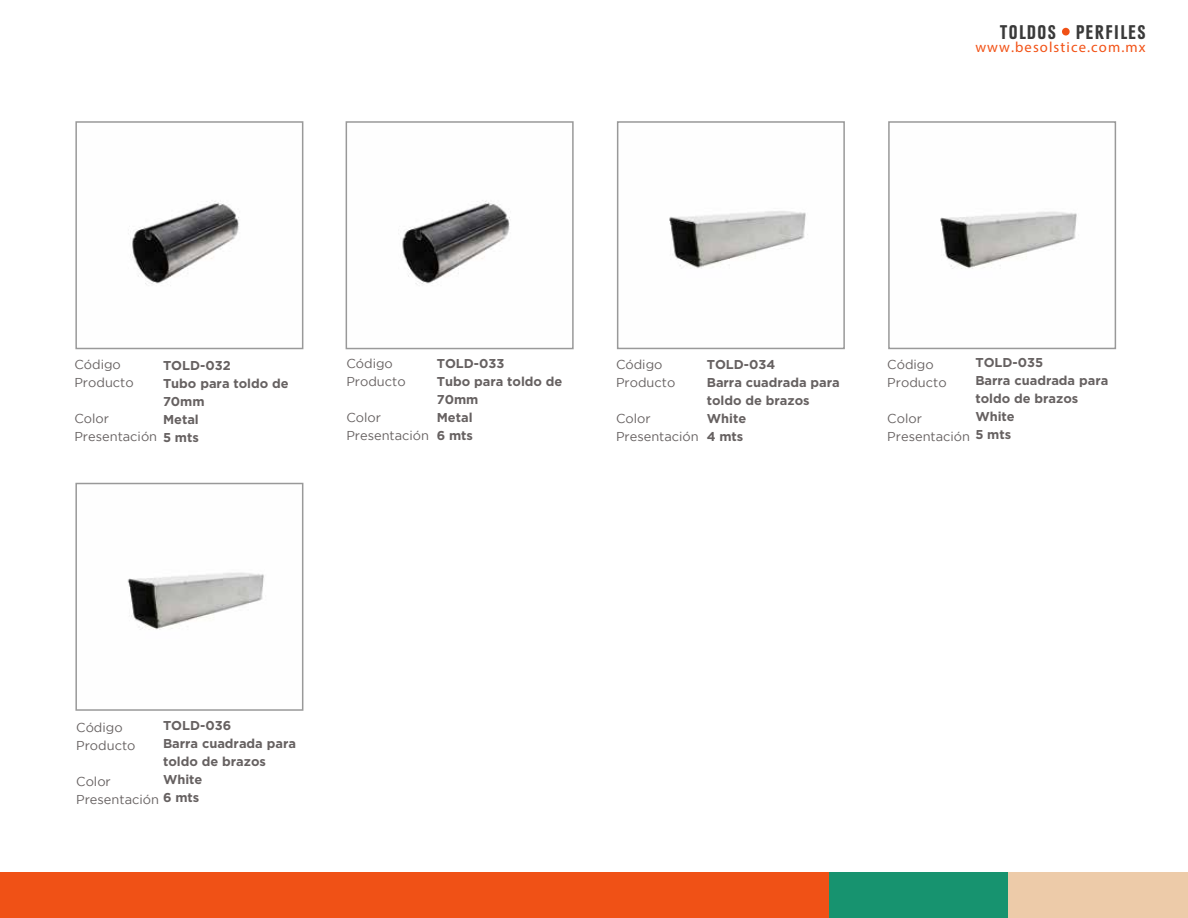
<style>
.page{position:relative;width:1188px;height:918px;background:#fff}
.page>*{position:absolute;margin:0;border:0;box-sizing:border-box;transform-origin:0 0}
.t1{font:700 condensed 20.7px "URW Grotesk TOT";letter-spacing:.07em;color:#3a3a3a}
.t2{font:14.7px "Myriad Pro";letter-spacing:.075em;color:#f25216}
.t3{font:700 12.9px/18px "Gotham";color:#666161}
.t4{font:12.9px/18px "Gotham";color:#666161}
.s1{font-weight:700}
</style>
<div class="page">
<img style="left:127px;top:572px;width:137px;height:58px">
<img style="left:940px;top:211px;width:137px;height:58px">
<img style="left:669px;top:211px;width:139px;height:58px">
<img style="left:402px;top:200px;width:108px;height:85px">
<img style="left:130px;top:201px;width:109px;height:84px">
<div style="left:0;top:872px;width:829px;height:45px;background:#f05116"></div>
<div style="left:829px;top:872px;width:179px;height:45px;background:#17936f"></div>
<div style="left:1008px;top:872px;width:180px;height:45px;background:#edcba9"></div>
<div style="left:1062px;top:28px;width:8px;height:7px;background:#f05116;border-radius:50%"></div>
<div style="left:75px;top:121px;width:228px;height:228px;border:2px solid #999"></div>
<div style="left:346px;top:121px;width:228px;height:228px;border:2px solid #999"></div>
<div style="left:617px;top:121px;width:228px;height:228px;border:2px solid #999"></div>
<div style="left:888px;top:121px;width:228px;height:228px;border:2px solid #999"></div>
<div style="left:75px;top:483px;width:228px;height:228px;border:2px solid #999"></div>
<h1 class="t1" style="left:1000px;top:21px;width:147px">TOLDOS - PERFILES</h1>
<p class="t2" style="left:975px;top:38px;width:172px">www.besolstice.com.mx</p>
<p class="t4" style="left:346px;top:354px;width:61px">Código<br>Producto</p>
<p class="t4" style="left:346px;top:408px;width:84px">Color<br>Presentación</p>
<p class="t3" style="left:163px;top:356px;width:127px">TOLD-032<br>Tubo para toldo de<br>70mm<br>Metal</p>
<p class="t3" style="left:437px;top:355px;width:127px">TOLD-033<br>Tubo para toldo de<br>70mm<br>Metal<br>6 mts</p>
<p class="t4" style="left:74px;top:355px;width:61px">Código<br>Producto</p>
<p class="t4" style="left:74px;top:409px;width:126px">Color<br>Presentación <span class="s1">5 mts</span></p>
<p class="t4" style="left:616px;top:355px;width:61px">Código<br>Producto</p>
<p class="t4" style="left:616px;top:409px;width:84px">Color<br>Presentación</p>
<p class="t3" style="left:707px;top:355px;width:134px">TOLD-034<br>Barra cuadrada para toldo de brazos<br>White<br>4 mts</p>
<p class="t3" style="left:975px;top:353px;width:134px">TOLD-035<br>Barra cuadrada para toldo de brazos<br>White<br>5 mts</p>
<p class="t4" style="left:887px;top:355px;width:61px">Código<br>Producto</p>
<p class="t4" style="left:887px;top:409px;width:84px">Color<br>Presentación</p>
<p class="t3" style="left:163px;top:716px;width:134px">TOLD-036<br>Barra cuadrada para toldo de brazos<br>White<br>6 mts</p>
<p class="t4" style="left:76px;top:718px;width:61px">Código<br>Producto</p>
<p class="t4" style="left:76px;top:772px;width:84px">Color<br>Presentación</p>
</div>
